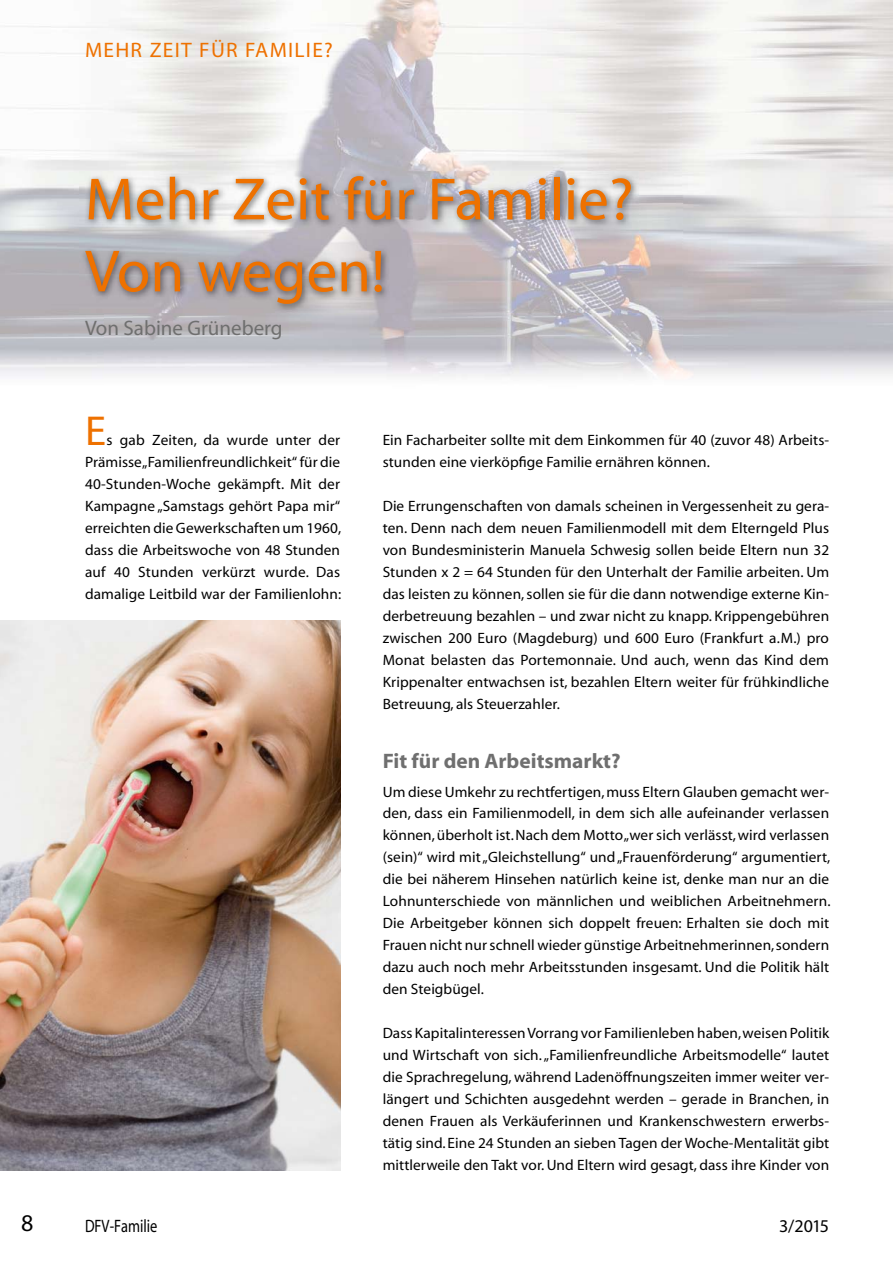
<style>
.page{position:relative;width:893px;height:1263px;background:#fff}
.page>*{position:absolute;margin:0;border:0;box-sizing:border-box;transform-origin:0 0}
.t1{font:60px/72px "Myriad";color:#ee7100}
.t2{font:42px "Myriad";color:#ee7100}
.t3{font:24px "Myriad";color:#000}
.t4{font:700 21px "Myriad";color:#6f6f6f}
.t5{font:21px "Myriad";letter-spacing:.06em;color:#ee7100}
.t6{font:21px "Myriad";color:#6f6f6f}
.t7{font:18px "Myriad";color:#000;scale:.8 1}
.t8{font:18px "Myriad";color:#000}
.t9{font:15px/21.9px "Myriad";letter-spacing:.005em;color:#000;text-align:justify}
</style>
<div class="page">
<img style="left:0;top:0;width:682px;height:195px">
<img style="left:631px;top:195px;width:52px;height:188px">
<img style="left:105px;top:313px;width:526px;height:64px">
<img style="left:80px;top:171px;width:559px;height:142px">
<img style="left:0;top:621px;width:340px;height:549px">
<h3 class="t5" style="left:85px;top:39px;width:249px">MEHR ZEIT FÜR FAMILIE?</h3>
<h1 class="t1" style="left:85px;top:166px;width:550px">Mehr Zeit für Familie?<br>Von wegen!</h1>
<h3 class="t6" style="left:85px;top:317px;width:199px">Von Sabine Grüneberg</h3>
<h2 class="t2" style="left:85px;top:410px;width:23px">E</h2>
<p class="t9" style="left:85px;top:430px;width:258px;text-indent:21px">s gab Zeiten, da wurde unter der Prämisse „Familienfreundlichkeit“ für die 40-Stunden-Woche gekämpft. Mit der Kampagne „Samstags gehört Papa mir“ erreichten die Gewerkschaften um 1960, dass die Arbeitswoche von 48 Stunden auf 40 Stunden verkürzt wurde. Das damalige Leitbild war der Familienlohn:</p>
<p class="t9" style="left:383px;top:429px;width:448px">Ein Facharbeiter sollte mit dem Einkommen für 40 (zuvor 48) Arbeits&shy;stunden eine vierköpfige Familie ernähren können.</p>
<p class="t9" style="left:383px;top:495px;width:448px">Die Errungenschaften von damals scheinen in Vergessenheit zu gera&shy;ten. Denn nach dem neuen Familienmodell mit dem Elterngeld Plus von Bundesministerin Manuela Schwesig sollen beide Eltern nun 32<br>Stunden x 2 = 64 Stunden für den Unterhalt der Familie arbeiten. Um das leisten zu können, sollen sie für die dann notwendige externe Kin&shy;derbetreuung bezahlen – und zwar nicht zu knapp. Krippengebühren zwischen 200 Euro (Magdeburg) und 600 Euro (Frankfurt a. M.) pro Monat belasten das Portemonnaie. Und auch, wenn das Kind dem Krippenalter entwachsen ist, bezahlen Eltern weiter für frühkindliche Betreuung, als Steuerzahler.</p>
<h3 class="t4" style="left:383px;top:750px;width:239px">Fit für den Arbeitsmarkt?</h3>
<p class="t9" style="left:383px;top:781px;width:449px">Um diese Umkehr zu rechtfertigen, muss Eltern Glauben gemacht wer&shy;den, dass ein Familienmodell, in dem sich alle aufeinander verlassen können, überholt ist. Nach dem Motto „wer sich verlässt, wird verlassen (sein)“ wird mit „Gleichstellung“ und „Frauenförderung“ argumentiert, die bei näherem Hinsehen natürlich keine ist, denke man nur an die Lohnunterschiede von männlichen und weiblichen Arbeitnehmern.<br>Die Arbeitgeber können sich doppelt freuen: Erhalten sie doch mit Frauen nicht nur schnell wieder günstige Arbeitnehmerinnen, sondern dazu auch noch mehr Arbeitsstunden insgesamt. Und die Politik hält den Steigbügel.</p>
<p class="t9" style="left:383px;top:1023px;width:448px">Dass Kapitalinteressen Vorrang vor Familienleben haben, weisen Politik und Wirtschaft von sich. „Familienfreundliche Arbeitsmodelle“ lautet die Sprachregelung, während Ladenöffnungszeiten immer weiter ver&shy;längert und Schichten ausgedehnt werden – gerade in Branchen, in denen Frauen als Verkäuferinnen und Krankenschwestern erwerbs&shy;tätig sind. Eine 24 Stunden an sieben Tagen der Woche-Mentalität gibt mittlerweile den Takt vor. Und Eltern wird gesagt, dass ihre Kinder von</p>
<h3 class="t3" style="left:21px;top:1211px;width:14px">8</h3>
<p class="t7" style="left:85px;top:1217px;width:92px">DFV-Familie</p>
<p class="t8" style="left:779px;top:1217px;width:52px">3/2015</p>
</div>
